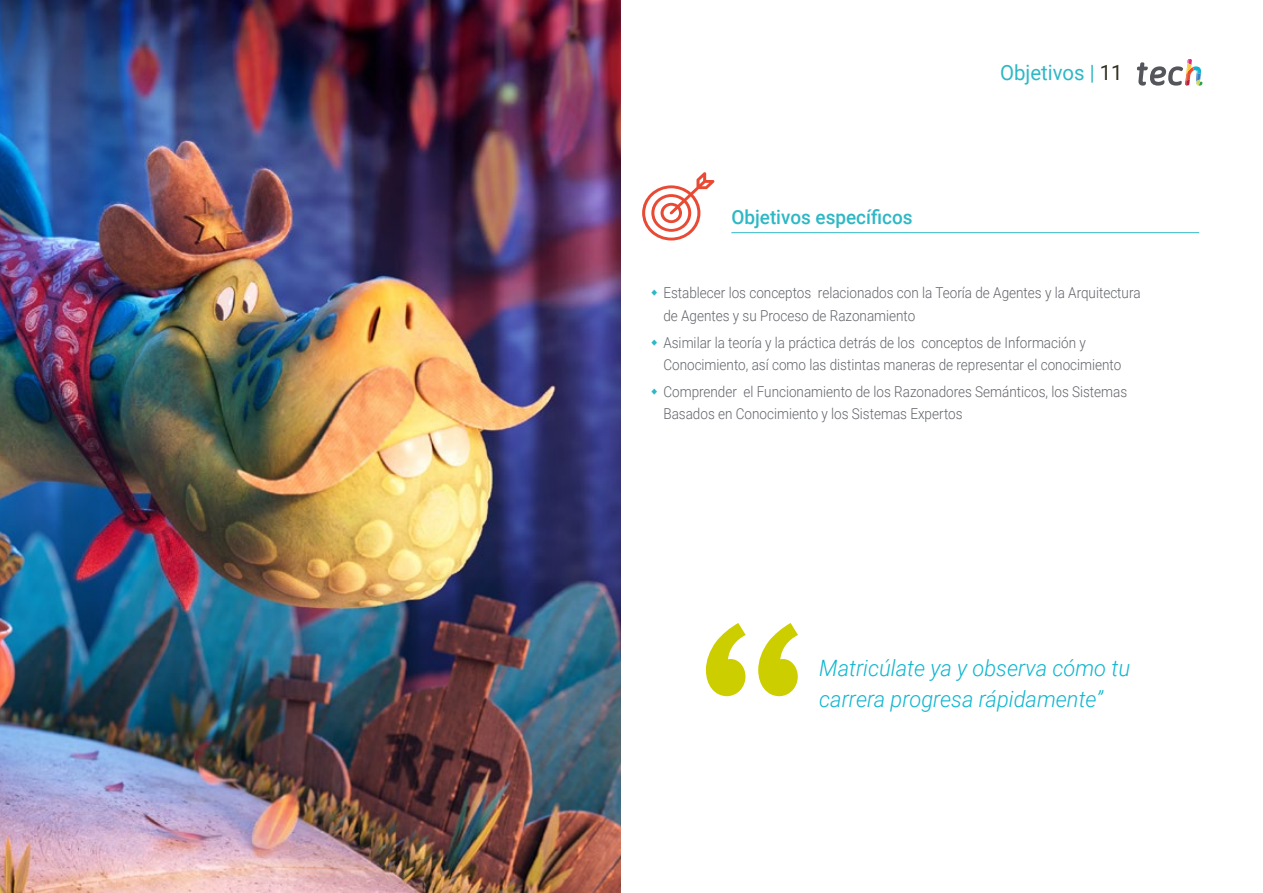
<style>
.page{position:relative;width:1263px;height:893px;background:#fff}
.page>*{position:absolute;margin:0;border:0;box-sizing:border-box;transform-origin:0 0}
.t1{font:italic 300 22.5px/31.5px "Roboto";color:#0fb6cf}
.t2{font:21px "Roboto";color:#2db8c5}
.t3{font:500 19.5px "Roboto";color:#2db8c5}
.t4{font:300 15px/22.5px "Roboto";color:#61646a;scale:.9 1}
.s1{color:#312e20}
</style>
<div class="page">
<hr style="left:731px;top:232px;width:468px;height:1px;background:#2db8c5">
<svg style="left:642px;top:172px;width:72px;height:68px"></svg>
<img style="left:0;top:0;width:621px;height:893px">
<svg style="left:1137px;top:59px;width:65px;height:27px"></svg>
<svg style="left:706px;top:623px;width:92px;height:73px"></svg>
<h3 class="t3" style="left:731px;top:203px;width:183px">Objetivos específicos</h3>
<h2 class="t2" style="left:1000px;top:57px;width:124px">Objetivos | <span class="s1">11</span></h2>
<p class="t4" style="left:663px;top:281px;width:532px">Establecer los conceptos relacionados con la Teoría de Agentes y la Arquitectura de Agentes y su Proceso de Razonamiento</p>
<p class="t4" style="left:663px;top:330px;width:510px">Asimilar la teoría y la práctica detrás de los conceptos de Información y<br>Conocimiento, así como las distintas maneras de representar el conocimiento</p>
<p class="t4" style="left:663px;top:380px;width:517px">Comprender el Funcionamiento de los Razonadores Semánticos, los Sistemas<br>Basados en Conocimiento y los Sistemas Expertos</p>
<h1 class="t1" style="left:819px;top:651px;width:312px">Matricúlate ya y observa cómo tu carrera progresa rápidamente”</h1>
</div>
